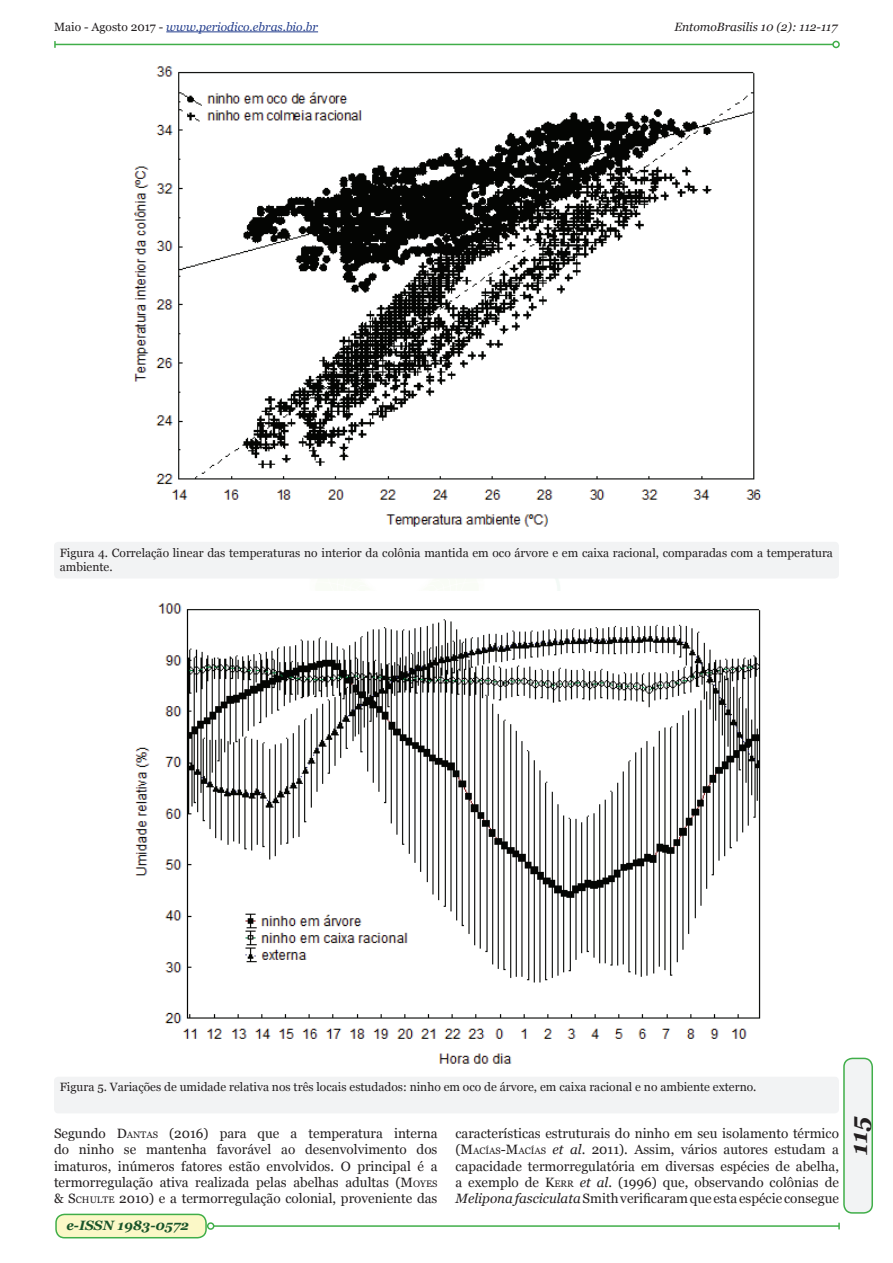
<style>
.page{position:relative;width:893px;height:1263px;background:#fff}
.page>*{position:absolute;margin:0;border:0;box-sizing:border-box;transform-origin:0 0}
.t1{font:italic 700 24px "Georgia";color:#231f20}
.t2{font:13.5px/16.2px "Georgia";color:#231f20;text-align:justify}
.t3{font:italic 700 13.5px "Georgia";color:#19552a}
.Legenda{font:12px/14.4px "Georgia";color:#231f20}
.t4{font:italic 12px "Georgia";color:#253f8e}
.t5{font:italic 12px "Georgia";color:#231f20}
.s1{font-style:normal;color:#231f20}
.s2{font-style:inherit}
.s3{font-size:9.45px}
.s4{font-style:italic}
</style>
<div class="page">
<div style="left:56px;top:1214px;width:150px;height:24px;background:#fbf8c7;border-radius:9px"></div>
<div style="left:55px;top:1214px;width:152px;height:24px;border:2px solid #40ae49;border-radius:9px"></div>
<div style="left:844px;top:1058px;width:28px;height:155px;background:#f2f3f4;border-radius:9px"></div>
<div style="left:843px;top:1058px;width:30px;height:156px;border:2px solid #40ae49;border-radius:9px"></div>
<hr style="left:214px;top:1225px;width:625px;height:2px;background:#40ae49">
<svg style="left:838px;top:1223px;width:2px;height:6px"></svg>
<div style="left:207px;top:1222px;width:7px;height:8px;border:2px solid #40ae49;border-radius:50%"></div>
<hr style="left:55px;top:44px;width:778px;height:1px;background:#40ae49">
<div style="left:832px;top:41px;width:8px;height:7px;border:2px solid #40ae49;border-radius:50%"></div>
<svg style="left:54px;top:41px;width:2px;height:7px"></svg>
<hr style="left:166px;top:32px;width:152px;height:1px;background:#253f8e">
<div style="left:54px;top:542px;width:785px;height:36px;background:#f2f3f4;border-radius:4px"></div>
<div style="left:54px;top:1077px;width:785px;height:36px;background:#f2f3f4;border-radius:4px"></div>
<img style="left:134px;top:66px;width:628px;height:461px">
<img style="left:135px;top:603px;width:626px;height:461px">
<p class="t4" style="left:54px;top:19px;width:266px"><span class="s1">Maio - Agosto 2017 -</span> www.periodico.ebras.bio.br</p>
<p class="t5" style="left:674px;top:19px;width:164px">EntomoBrasilis 10 (2): 112-117</p>
<p class="Legenda" style="left:60px;top:545px;width:775px">Figura 4. Correlação linear das temperaturas no interior da colônia mantida em oco árvore e em caixa racional, comparadas com a temperatura ambiente.</p>
<p class="Legenda" style="left:60px;top:1080px;width:698px">Figura 5. Variações de umidade relativa nos três locais estudados: ninho em oco de árvore, em caixa racional e no ambiente externo.</p>
<p class="t2" style="left:54px;top:1126px;width:385px">Segundo <span class="s2">D</span><span class="s3">ANTAS</span> (2016) para que a temperatura interna do ninho se mantenha favorável ao desenvolvimento dos imaturos, inúmeros fatores estão envolvidos. O principal é a termorregulação ativa realizada pelas abelhas adultas (<span class="s2">M</span><span class="s3">OYES </span><span class="s2">&amp; S</span><span class="s3">CHULTE</span> 2010) e a termorregulação colonial, proveniente das</p>
<p class="t2" style="left:455px;top:1126px;width:385px">características estruturais do ninho em seu isolamento térmico (<span class="s2">M</span><span class="s3">ACÍAS</span><span class="s2">-M</span><span class="s3">ACÍAS</span> <span class="s4">et al</span>. 2011). Assim, vários autores estudam a capacidade termorregulatória em diversas espécies de abelha, a exemplo de <span class="s2">K</span><span class="s3">ERR</span> <span class="s4">et al</span>. (1996) que, observando colônias de <span class="s4">Melipona fasciculata</span> Smith verificaram que esta espécie consegue</p>
<p class="t3" style="left:66px;top:1216px;width:124px">e-ISSN 1983-0572</p>
<h1 class="t1" style="left:843px;top:1155px;width:40px;rotate:-90deg">115</h1>
</div>
